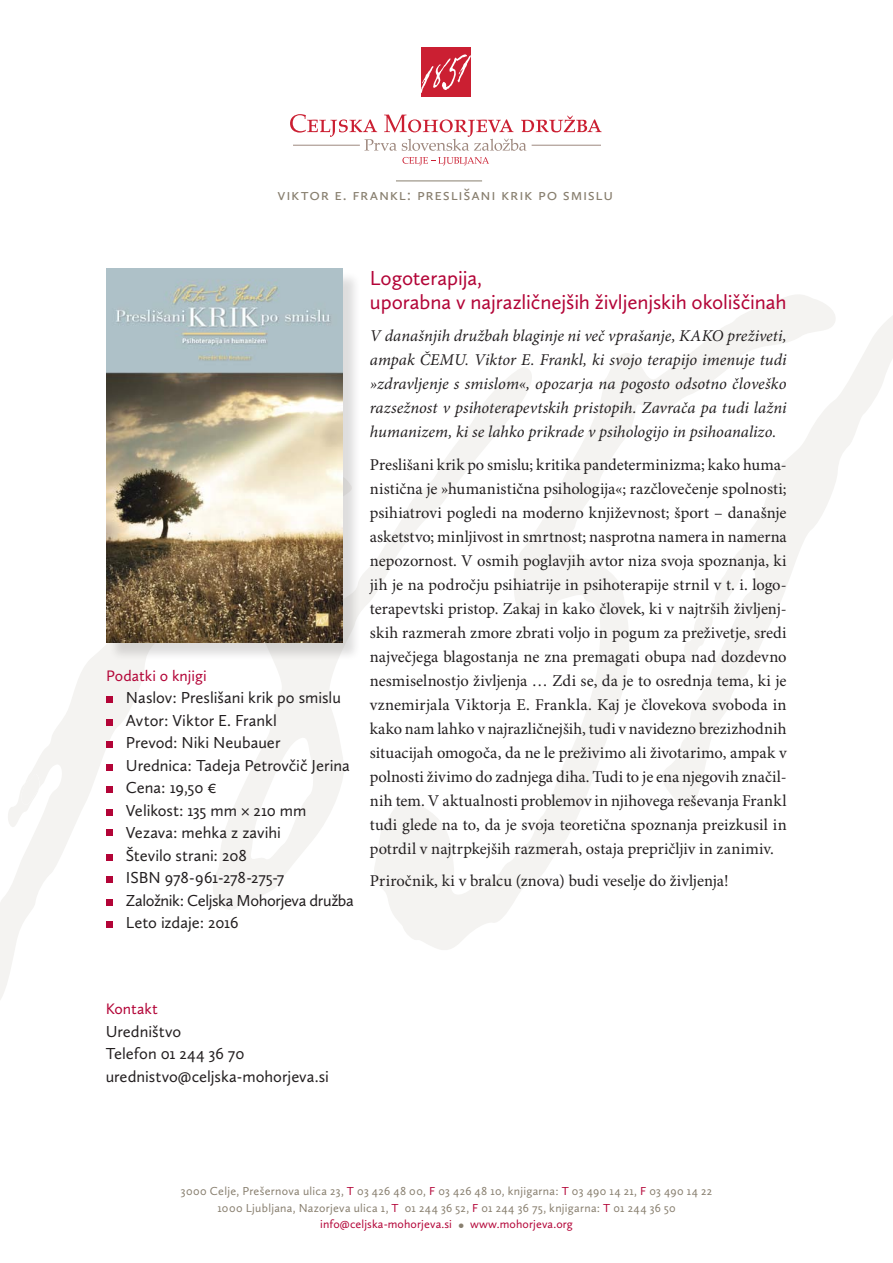
<style>
.page{position:relative;width:893px;height:1263px;background:#fff}
.page>*{position:absolute;margin:0;border:0;box-sizing:border-box;transform-origin:0 0}
.besedilo{font:21px/24px "Calluna Sans";letter-spacing:-.01em;color:#b30437}
.besedilo-2{font:16.5px/24px "Minion Pro";color:#231f20;text-align:justify}
.besedilo-3{font:italic 16.5px/24px "Minion Pro";color:#231f20;text-align:justify}
.podatki_o_knjigi{font:16.5px "Calluna Sans";letter-spacing:-.005em;color:#231f20}
.besedilo-4{font:16.5px "Calluna Sans";letter-spacing:.04em;color:#887f6f}
.podatki_o_knjigi-2{font:16.5px "Calluna Sans";letter-spacing:-.025em;color:#231f20}
.podatki_o_knjigi-3{font:15.75px "Calluna Sans";color:#b30437}
.besedilo-5{font:12px "Calluna Sans";letter-spacing:.03em;color:#887f6f}
.t1{font:12px "Calluna Sans";letter-spacing:.01em;color:#b30437}
.s1{color:#b30437}
.s2{font-size:16.5px;color:#887f6f}
</style>
<div class="page">
<svg style="left:219px;top:568px;width:150px;height:342px"></svg>
<svg style="left:369px;top:295px;width:461px;height:655px"></svg>
<svg style="left:0;top:643px;width:219px;height:357px"></svg>
<svg style="left:6px;top:770px;width:34px;height:61px"></svg>
<svg style="left:655px;top:308px;width:238px;height:515px"></svg>
<div style="left:106px;top:697px;width:7px;height:6px;background:#b30437"></div>
<div style="left:106px;top:719px;width:7px;height:6px;background:#b30437"></div>
<div style="left:106px;top:742px;width:7px;height:6px;background:#b30437"></div>
<div style="left:106px;top:764px;width:7px;height:6px;background:#b30437"></div>
<div style="left:106px;top:787px;width:7px;height:6px;background:#b30437"></div>
<div style="left:106px;top:809px;width:7px;height:6px;background:#b30437"></div>
<div style="left:106px;top:829px;width:7px;height:7px;background:#b30437"></div>
<div style="left:106px;top:854px;width:7px;height:6px;background:#b30437"></div>
<div style="left:106px;top:877px;width:7px;height:6px;background:#b30437"></div>
<div style="left:106px;top:899px;width:7px;height:6px;background:#b30437"></div>
<div style="left:106px;top:922px;width:7px;height:6px;background:#b30437"></div>
<div style="left:421px;top:47px;width:50px;height:50px;background:#cb1f32"></div>
<svg style="left:421px;top:54px;width:50px;height:39px"></svg>
<svg style="left:290px;top:114px;width:312px;height:37px"></svg>
<hr style="left:293px;top:145px;width:67px;height:1px;background:#9e887e">
<hr style="left:532px;top:145px;width:69px;height:1px;background:#9e887e">
<svg style="left:402px;top:157px;width:87px;height:8px"></svg>
<hr style="left:396px;top:181px;width:86px;height:1px;background:#887f6f">
<div style="left:109px;top:271px;width:252px;height:390px;background:#231f20;opacity:.15"></div>
<img style="left:106px;top:269px;width:236px;height:374px">
<p class="besedilo-4" style="left:278px;top:184px;width:337px">viktor e. frankl: preslišani krik po smislu</p>
<p class="podatki_o_knjigi-3" style="left:106px;top:666px;width:102px">Podatki o knjigi</p>
<p class="podatki_o_knjigi" style="left:126px;top:687px;width:217px">Naslov: Preslišani krik po smislu</p>
<p class="podatki_o_knjigi" style="left:126px;top:710px;width:152px">Avtor: Viktor E. Frankl</p>
<p class="podatki_o_knjigi" style="left:126px;top:732px;width:156px">Prevod: Niki Neubauer</p>
<p class="podatki_o_knjigi" style="left:126px;top:755px;width:226px">Urednica: Tadeja Petrovčič Jerina</p>
<p class="podatki_o_knjigi" style="left:126px;top:777px;width:92px">Cena: 19,50 €</p>
<p class="podatki_o_knjigi" style="left:126px;top:800px;width:182px">Velikost: 135 mm × 210 mm</p>
<p class="podatki_o_knjigi" style="left:126px;top:822px;width:157px">Vezava: mehka z zavihi</p>
<p class="podatki_o_knjigi" style="left:126px;top:845px;width:123px">Število strani: 208</p>
<p class="podatki_o_knjigi" style="left:126px;top:867px;width:160px">ISBN 978-961-278-275-7</p>
<p class="podatki_o_knjigi-2" style="left:126px;top:890px;width:229px">Založnik: Celjska Mohorjeva družba</p>
<p class="podatki_o_knjigi" style="left:126px;top:912px;width:114px">Leto izdaje: 2016</p>
<p class="besedilo" style="left:370px;top:266px;width:418px">Logoterapija,<br>uporabna v najrazličnejših življenjskih okoliščinah</p>
<p class="besedilo-3" style="left:370px;top:325px;width:418px">V današnjih družbah blaginje ni več vprašanje, KAKO preživeti, ampak ČEMU. Viktor E. Frankl, ki svojo terapijo imenuje tudi »zdravljenje s smislom«, opozarja na pogosto odsotno človeško razsežnost v psihoterapevtskih pristopih. Zavrača pa tudi lažni humanizem, ki se lahko prikrade v psihologijo in psihoanalizo.</p>
<p class="besedilo-2" style="left:370px;top:453px;width:418px">Preslišani krik po smislu; kritika pandeterminizma; kako huma&shy;nistična je »humanistična psihologija«; razčlovečenje spolnosti; psihiatrovi pogledi na moderno književnost; šport – današnje asketstvo; minljivost in smrtnost; nasprotna namera in namerna nepozornost. V osmih poglavjih avtor niza svoja spoznanja, ki jih je na področju psihiatrije in psihoterapije strnil v t. i. logo&shy;terapevtski pristop. Zakaj in kako človek, ki v najtrših življenj&shy;skih razmerah zmore zbrati voljo in pogum za preživetje, sredi največjega blagostanja ne zna premagati obupa nad dozdevno nesmiselnostjo življenja … Zdi se, da je to osrednja tema, ki je vznemirjala Viktorja E. Frankla. Kaj je človekova svoboda in kako nam lahko v najrazličnejših, tudi v navidezno brezizhodnih situacijah omogoča, da ne le preživimo ali životarimo, ampak v polnosti živimo do zadnjega diha. Tudi to je ena njegovih značil&shy;nih tem. V aktualnosti problemov in njihovega reševanja Frankl tudi glede na to, da je svoja teoretična spoznanja preizkusil in potrdil v najtrpkejših razmerah, ostaja prepričljiv in zanimiv.</p>
<p class="besedilo-2" style="left:370px;top:870px;width:360px">Priročnik, ki v bralcu (znova) budi veselje do življenja!</p>
<p class="podatki_o_knjigi-3" style="left:106px;top:999px;width:54px">Kontakt</p>
<p class="podatki_o_knjigi" style="left:106px;top:1021px;width:77px">Uredništvo</p>
<p class="podatki_o_knjigi" style="left:106px;top:1044px;width:140px">Telefon 01 244 36 70</p>
<p class="podatki_o_knjigi" style="left:106px;top:1066px;width:225px">urednistvo@celjska-mohorjeva.si</p>
<p class="besedilo-5" style="left:181px;top:1184px;width:533px">3000 Celje, Prešernova ulica 23, <span class="s1">T</span> 03 426 48 00, <span class="s1">F</span> 03 426 48 10, knjigarna: <span class="s1">T</span> 03 490 14 21, <span class="s1">F</span> 03 490 14 22</p>
<p class="besedilo-5" style="left:217px;top:1201px;width:460px">1000 Ljubljana, Nazorjeva ulica 1, <span class="s1">T</span> 01 244 36 52, <span class="s1">F</span> 01 244 36 75, knjigarna: <span class="s1">T</span> 01 244 36 50</p>
<p class="t1" style="left:320px;top:1217px;width:254px">info@celjska-mohorjeva.si <span class="s2">•</span> www.mohorjeva.org</p>
</div>
